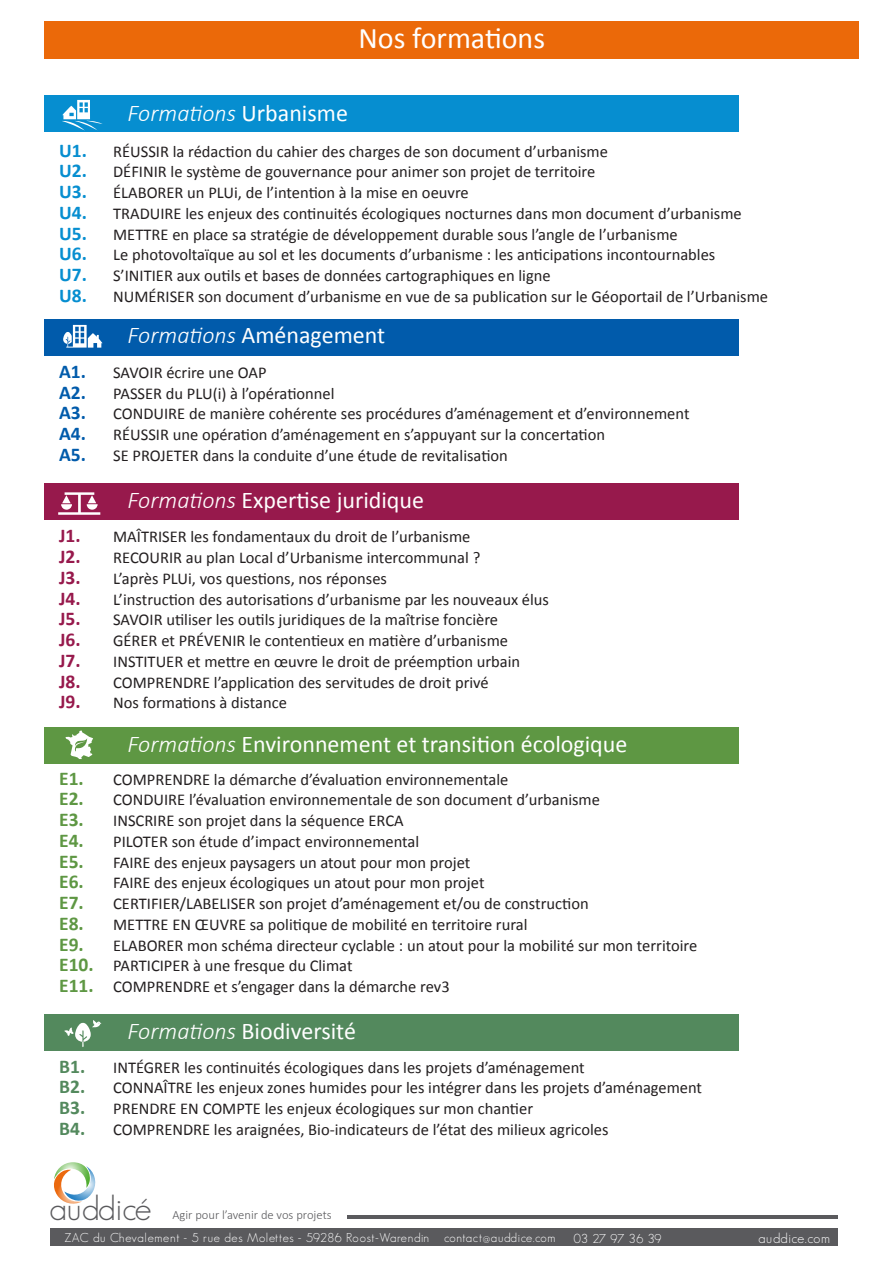
<style>
.page{position:relative;width:893px;height:1263px;background:#fff}
.page>*{position:absolute;margin:0;border:0;box-sizing:border-box;transform-origin:0 0}
.t1{font:300 34.2px "Geosans";color:#5a5a5d}
.Décalage{font:30px "Calibri";color:#fff}
.t2{font:24px "Calibri";color:#fff}
.t3{font:italic 300 24px "Calibri";color:#fff}
.t4{font:16.5px "Calibri";color:#231f20}
.t5{font:300 13.95px "Geosans";letter-spacing:.05em;color:#fff}
.t6{font:300 12.6px "Geosans";letter-spacing:.05em;color:#fff}
.t7{font:300 12.6px "Calibri";color:#5a5a5d}
.s1{font-weight:400;font-style:normal}
.s2{font-weight:700;font-size:19.5px;color:#068ed0}
.s3{font-weight:300;font-style:italic}
.s4{font-weight:700;font-size:19.5px;color:#015bab}
.s5{font-weight:700;font-size:19.5px;color:#97194c}
.s6{font-weight:700;font-size:19.5px;color:#5e9743}
.s7{font-weight:700;font-size:19.5px;color:#53895d}
</style>
<div class="page">
<svg style="left:54px;top:1162px;width:42px;height:42px"></svg>
<div style="left:50px;top:1228px;width:788px;height:18px;background:#5a5a5d"></div>
<hr style="left:347px;top:1215px;width:490px;height:3px;background:#5a5a5d">
<div style="left:45px;top:96px;width:694px;height:36px;background:#068ed0"></div>
<div style="left:45px;top:319px;width:694px;height:36px;background:#015bab"></div>
<div style="left:45px;top:484px;width:694px;height:36px;background:#97194c"></div>
<div style="left:45px;top:727px;width:694px;height:37px;background:#5e9743"></div>
<div style="left:45px;top:1014px;width:694px;height:36px;background:#53895d"></div>
<svg style="left:62px;top:100px;width:41px;height:31px"></svg>
<svg style="left:63px;top:325px;width:40px;height:23px"></svg>
<svg style="left:58px;top:492px;width:42px;height:23px"></svg>
<svg style="left:66px;top:730px;width:27px;height:29px"></svg>
<svg style="left:64px;top:1020px;width:37px;height:27px"></svg>
<div style="left:45px;top:21px;width:814px;height:37px;background:#eb6909"></div>
<p class="Décalage" style="left:358px;top:19px;width:188px">Nos formations</p>
<p class="t3" style="left:128px;top:98px;width:222px">Formations <span class="s1">Urbanisme</span></p>
<p class="t4" style="left:59px;top:141px;width:550px"><span class="s2">U1.</span> RÉUSSIR la rédaction du cahier des charges de son document d’urbanisme</p>
<p class="t4" style="left:59px;top:161px;width:538px"><span class="s2">U2.</span> DÉFINIR le système de gouvernance pour animer son projet de territoire</p>
<p class="t4" style="left:59px;top:182px;width:411px"><span class="s2">U3.</span> ÉLABORER un PLUi, de l’intention à la mise en oeuvre</p>
<p class="t4" style="left:59px;top:203px;width:684px"><span class="s2">U4.</span> TRADUIRE les enjeux des continuités écologiques nocturnes dans mon document d’urbanisme</p>
<p class="t4" style="left:59px;top:224px;width:620px"><span class="s2">U5.</span> METTRE en place sa stratégie de développement durable sous l’angle de l’urbanisme</p>
<p class="t4" style="left:59px;top:244px;width:658px"><span class="s2">U6.</span> Le photovoltaïque au sol et les documents d’urbanisme : les anticipations incontournables</p>
<p class="t4" style="left:59px;top:265px;width:493px"><span class="s2">U7.</span> S’INITIER aux outils et bases de données cartographiques en ligne</p>
<p class="t4" style="left:59px;top:286px;width:710px"><span class="s2">U8.</span> NUMÉRISER son document d’urbanisme en vue de sa publication sur le Géoportail de l’Urbanisme</p>
<p class="t2" style="left:128px;top:320px;width:259px"><span class="s3">Formations</span> Aménagement</p>
<p class="t4" style="left:59px;top:362px;width:209px"><span class="s4">A1.</span> SAVOIR écrire une OAP</p>
<p class="t4" style="left:59px;top:383px;width:277px"><span class="s4">A2.</span> PASSER du PLU(i) à l’opérationnel</p>
<p class="t4" style="left:59px;top:404px;width:632px"><span class="s4">A3.</span> CONDUIRE de manière cohérente ses procédures d’aménagement et d’environnement</p>
<p class="t4" style="left:59px;top:424px;width:547px"><span class="s4">A4.</span> RÉUSSIR une opération d’aménagement en s’appuyant sur la concertation</p>
<p class="t4" style="left:59px;top:445px;width:450px"><span class="s4">A5.</span> SE PROJETER dans la conduite d’une étude de revitalisation</p>
<p class="t2" style="left:128px;top:485px;width:298px"><span class="s3">Formations</span> Expertise juridique</p>
<p class="t4" style="left:59px;top:526px;width:413px"><span class="s5">J1.</span> MAÎTRISER les fondamentaux du droit de l’urbanisme</p>
<p class="t4" style="left:59px;top:547px;width:423px"><span class="s5">J2.</span> RECOURIR au plan Local d’Urbanisme intercommunal ?</p>
<p class="t4" style="left:59px;top:568px;width:329px"><span class="s5">J3.</span> L’après PLUi, vos questions, nos réponses</p>
<p class="t4" style="left:59px;top:589px;width:491px"><span class="s5">J4.</span> L’instruction des autorisations d’urbanisme par les nouveaux élus</p>
<p class="t4" style="left:59px;top:609px;width:440px"><span class="s5">J5.</span> SAVOIR utiliser les outils juridiques de la maîtrise foncière</p>
<p class="t4" style="left:59px;top:630px;width:450px"><span class="s5">J6.</span> GÉRER et PRÉVENIR le contentieux en matière d’urbanisme</p>
<p class="t4" style="left:59px;top:651px;width:463px"><span class="s5">J7.</span> INSTITUER et mettre en œuvre le droit de préemption urbain</p>
<p class="t4" style="left:59px;top:672px;width:431px"><span class="s5">J8.</span> COMPRENDRE l’application des servitudes de droit privé</p>
<p class="t4" style="left:59px;top:692px;width:229px"><span class="s5">J9.</span> Nos formations à distance</p>
<p class="t2" style="left:128px;top:729px;width:501px"><span class="s3">Formations</span> Environnement et transition écologique</p>
<p class="t4" style="left:59px;top:769px;width:451px"><span class="s6">E1.</span> COMPRENDRE la démarche d’évaluation environnementale</p>
<p class="t4" style="left:59px;top:789px;width:542px"><span class="s6">E2.</span> CONDUIRE l’évaluation environnementale de son document d’urbanisme</p>
<p class="t4" style="left:59px;top:810px;width:346px"><span class="s6">E3.</span> INSCRIRE son projet dans la séquence ERCA</p>
<p class="t4" style="left:59px;top:831px;width:362px"><span class="s6">E4.</span> PILOTER son étude d’impact environnemental</p>
<p class="t4" style="left:59px;top:852px;width:413px"><span class="s6">E5.</span> FAIRE des enjeux paysagers un atout pour mon projet</p>
<p class="t4" style="left:59px;top:872px;width:427px"><span class="s6">E6.</span> FAIRE des enjeux écologiques un atout pour mon projet</p>
<p class="t4" style="left:59px;top:893px;width:531px"><span class="s6">E7.</span> CERTIFIER/LABELISER son projet d’aménagement et/ou de construction</p>
<p class="t4" style="left:59px;top:914px;width:470px"><span class="s6">E8.</span> METTRE EN ŒUVRE sa politique de mobilité en territoire rural</p>
<p class="t4" style="left:59px;top:935px;width:640px"><span class="s6">E9.</span> ELABORER mon schéma directeur cyclable : un atout pour la mobilité sur mon territoire</p>
<p class="t4" style="left:59px;top:955px;width:295px"><span class="s6">E10.</span> PARTICIPER à une fresque du Climat</p>
<p class="t4" style="left:59px;top:976px;width:392px"><span class="s6">E11.</span> COMPRENDRE et s’engager dans la démarche rev3</p>
<p class="t2" style="left:128px;top:1016px;width:230px"><span class="s3">Formations</span> Biodiversité</p>
<p class="t4" style="left:59px;top:1057px;width:527px"><span class="s7">B1.</span> INTÉGRER les continuités écologiques dans les projets d’aménagement</p>
<p class="t4" style="left:59px;top:1077px;width:644px"><span class="s7">B2.</span> CONNAÎTRE les enjeux zones humides pour les intégrer dans les projets d’aménagement</p>
<p class="t4" style="left:59px;top:1098px;width:475px"><span class="s7">B3.</span> PRENDRE EN COMPTE les enjeux écologiques sur mon chantier</p>
<p class="t4" style="left:59px;top:1119px;width:551px"><span class="s7">B4.</span> COMPRENDRE les araignées, Bio-indicateurs de l’état des milieux agricoles</p>
<h1 class="t1" style="left:49px;top:1189px;width:104px">auddicé</h1>
<p class="t7" style="left:172px;top:1207px;width:161px">Agir pour l’avenir de vos projets</p>
<p class="t6" style="left:64px;top:1231px;width:366px">ZAC du Chevalement - 5 rue des Molettes - 59286 Roost-Warendin</p>
<p class="t6" style="left:444px;top:1231px;width:113px">contact@auddice.com</p>
<p class="t6" style="left:574px;top:1231px;width:89px">03 27 97 36 39</p>
<p class="t5" style="left:758px;top:1230px;width:73px">auddice.com</p>
</div>
